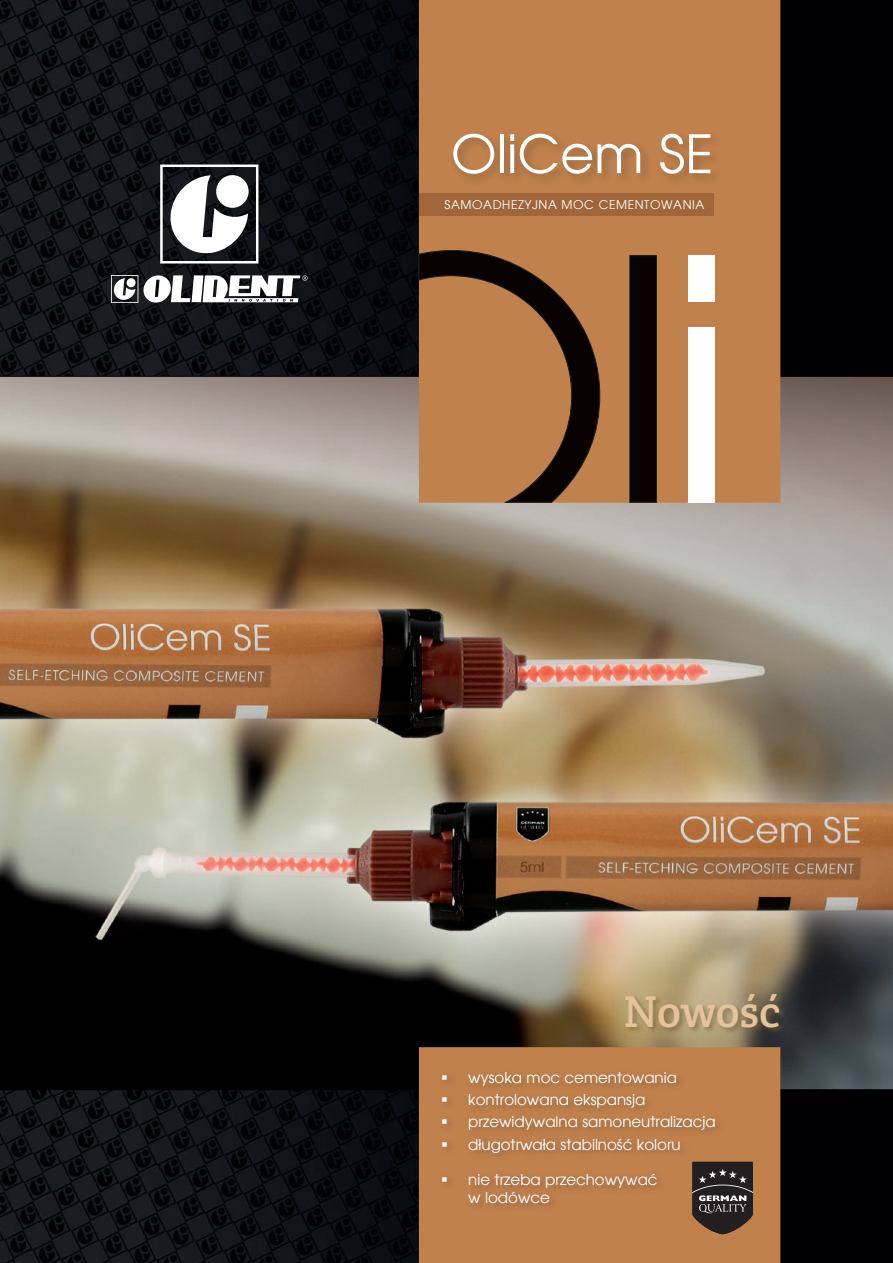
<style>
.page{position:relative;width:893px;height:1263px;background:#fff}
.page>*{position:absolute;margin:0;border:0;box-sizing:border-box;transform-origin:0 0}
.t1{font:52.5px "Avalon";color:#fff}
.t2{font:45px "Crete Round";color:#e4c29c}
.t3{font:15px/22.2px "Avalon";color:#fff}
.t4{font:12px "Avalon";letter-spacing:.05em;color:#fff}
</style>
<div class="page">
<svg style="left:0;top:0;width:893px;height:376px;background:#0a0c0f"></svg>
<img style="left:0;top:1090px;width:893px;height:173px">
<svg style="left:111px;top:165px;width:197px;height:138px"></svg>
<img style="left:0;top:376px;width:893px;height:714px">
<img style="left:419px;top:0;width:361px;height:1263px">
<div style="left:630px;top:256px;width:26px;height:246px;background:#080302"></div>
<div style="left:629px;top:255px;width:28px;height:248px;border:1px solid #231f20"></div>
<div style="left:688px;top:256px;width:26px;height:46px;background:#fff"></div>
<div style="left:688px;top:327px;width:26px;height:176px;background:#fff"></div>
<svg style="left:418px;top:250px;width:182px;height:253px;background:#97653c"></svg>
<svg style="left:691px;top:1161px;width:63px;height:74px;background:#4f3f36"></svg>
<div style="left:419px;top:193px;width:294px;height:23px;background:#a06539"></div>
<div style="left:450px;top:130px;width:272px;height:56px;background:#ba7c4b"></div>
<div style="left:438px;top:1068px;width:288px;height:145px;background:#231f20;opacity:.4"></div>
<div style="left:624px;top:992px;width:163px;height:43px;background:#746038;opacity:.6"></div>
<svg style="left:443px;top:1075px;width:4px;height:5px"></svg>
<svg style="left:443px;top:1097px;width:4px;height:5px"></svg>
<svg style="left:443px;top:1120px;width:4px;height:4px"></svg>
<svg style="left:443px;top:1142px;width:4px;height:4px"></svg>
<svg style="left:443px;top:1177px;width:4px;height:4px"></svg>
<h1 class="t1" style="left:451px;top:123px;width:257px">OliCem SE</h1>
<p class="t4" style="left:444px;top:198px;width:261px">Samoadhezyjna moc cementowania</p>
<h2 class="t2" style="left:624px;top:982px;width:158px">Nowość</h2>
<p class="t3" style="left:468px;top:1066px;width:249px">wysoka moc cementowania kontrolowana ekspansja przewidywalna samoneutralizacja długotrwała stabilność koloru</p>
<p class="t3" style="left:468px;top:1170px;width:191px;line-height:18px">nie trzeba przechowywać w lodówce</p>
</div>
